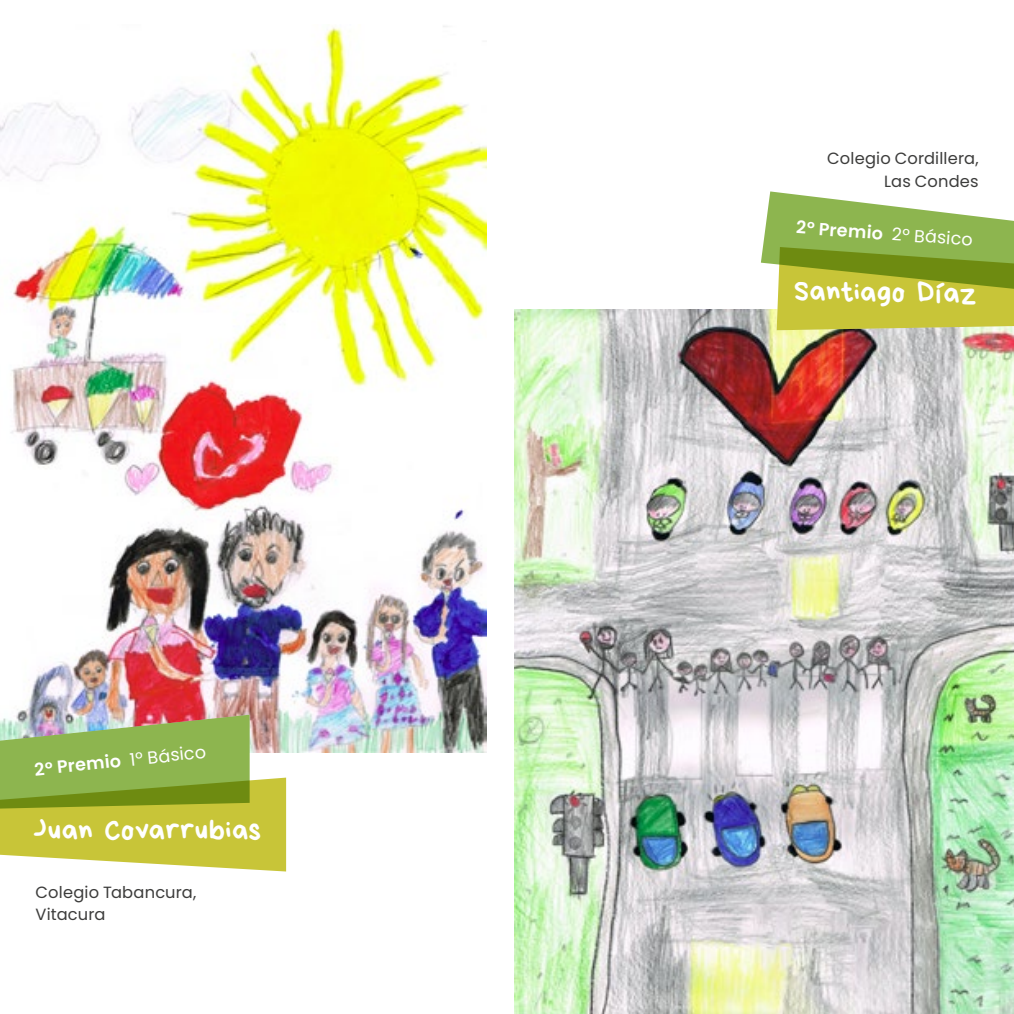
<style>
.page{position:relative;width:1014px;height:1014px;background:#fff}
.page>*{position:absolute;margin:0;border:0;box-sizing:border-box;transform-origin:0 0}
.t1{font:30px "Bryndan Write";letter-spacing:.01em;color:#fff}
.t2{font:600 17.5px "Poppins";color:#fff}
.t3{font:16.25px/22.5px "Poppins";letter-spacing:.01em;color:#3c3c3b}
.s1{font-weight:400}
</style>
<div class="page">
<img style="left:0;top:26px;width:486px;height:726px">
<img style="left:514px;top:309px;width:499px;height:704px">
<svg style="left:0;top:714px;width:286px;height:157px;background:#aebb57"></svg>
<svg style="left:760px;top:191px;width:253px;height:139px;background:#aebf59"></svg>
<p class="t2" style="left:33px;top:759px;width:174px;rotate:-6deg">2º Premio <span class="s1">1º Básico</span></p>
<h1 class="t1" style="left:33px;top:813px;width:230px">Juan Covarrubias</h1>
<p class="t3" style="left:36px;top:881px;width:162px">Colegio Tabancura,<br>Vitacura</p>
<p class="t3" style="left:827px;top:147px;width:153px;text-align:right">Colegio Cordillera,<br>Las Condes</p>
<p class="t2" style="left:797px;top:217px;width:178px;rotate:4deg">2º Premio <span class="s1">2º Básico</span></p>
<h1 class="t1" style="left:794px;top:275px;width:184px;rotate:1deg">Santiago Díaz</h1>
</div>
